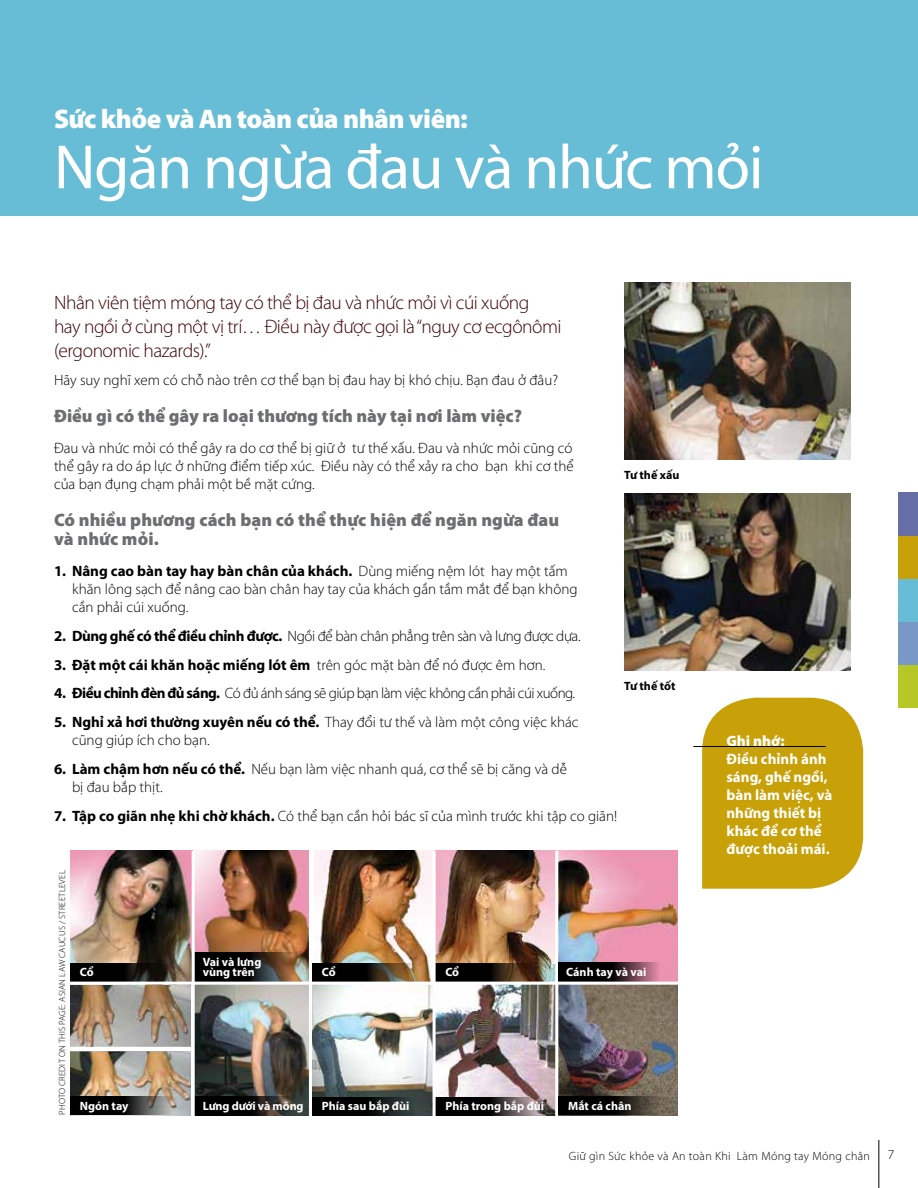
<style>
.page{position:relative;width:918px;height:1188px;background:#fff}
.page>*{position:absolute;margin:0;border:0;box-sizing:border-box;transform-origin:0 0}
.t1{font:63px "Myriad Pro";letter-spacing:-.02em;color:#fff}
.t2{font:900 27px "Myriad Pro";letter-spacing:-.02em;color:#fff}
.t3{font:300 19.5px/24px "Myriad Pro";letter-spacing:-.025em;color:#3e0000}
.t4{font:900 18px/19.5px "Myriad Pro";letter-spacing:.005em;color:#6d6e71}
.t5{font:300 15px/18px "Myriad Pro";color:#000}
.t6{font:700 15px/18px "Myriad Pro";color:#fff}
.t7{font:300 15px "Myriad Pro";letter-spacing:-.035em;color:#000}
.t8{font:300 15px "Myriad Pro";letter-spacing:-.025em;color:#000}
.t9{font:700 15px "Myriad Pro";color:#000}
.t10{font:900 15px "Myriad Pro";color:#fff}
.t11{font:300 13.5px "Myriad Pro";color:#000}
.t12{font:700 12px/10.5px "Myriad Pro";color:#fff}
.t13{font:300 12px "Myriad Pro";letter-spacing:.025em;color:#000}
.t14{font:700 12px "Myriad Pro";color:#000}
.t15{font:300 9px "Myriad Pro";letter-spacing:.02em;color:#000}
.s1{font-weight:700}
.s2{font-weight:300}
</style>
<div class="page">
<div style="left:898px;top:665px;width:20px;height:43px;background:#b7c726"></div>
<div style="left:898px;top:622px;width:20px;height:43px;background:#7997c7"></div>
<div style="left:898px;top:579px;width:20px;height:43px;background:#68bdd6"></div>
<div style="left:898px;top:536px;width:20px;height:43px;background:#c8a008"></div>
<div style="left:898px;top:492px;width:20px;height:44px;background:#666ea8"></div>
<hr style="left:879px;top:1140px;width:1px;height:48px;background:#000">
<div style="left:0;top:0;width:918px;height:216px;background:#68bdd6"></div>
<img style="left:624px;top:494px;width:226px;height:177px">
<img style="left:624px;top:282px;width:226px;height:178px">
<div style="left:702px;top:698px;width:161px;height:191px;background:#c8a008"></div>
<hr style="left:693px;top:746px;width:133px;height:1px;background:#000">
<img style="left:70px;top:985px;width:121px;height:130px">
<hr style="left:62px;top:1047px;width:135px;height:4px;background:#fff">
<img style="left:70px;top:851px;width:239px;height:131px">
<img style="left:314px;top:851px;width:364px;height:131px">
<img style="left:195px;top:985px;width:114px;height:111px">
<img style="left:312px;top:985px;width:243px;height:130px">
<img style="left:558px;top:985px;width:120px;height:111px">
<hr style="left:555px;top:851px;width:3px;height:265px;background:#fff">
<svg style="left:70px;top:963px;width:120px;height:19px;background:#24201b"></svg>
<img style="left:195px;top:952px;width:114px;height:30px">
<svg style="left:312px;top:963px;width:119px;height:19px;background:#423525"></svg>
<svg style="left:436px;top:963px;width:119px;height:19px;background:#322b22"></svg>
<svg style="left:558px;top:963px;width:118px;height:19px;background:#53353f"></svg>
<svg style="left:70px;top:1096px;width:120px;height:19px;background:#403f3e"></svg>
<svg style="left:195px;top:1096px;width:118px;height:19px;background:#1c1b18"></svg>
<svg style="left:312px;top:1097px;width:119px;height:18px;background:#131817"></svg>
<svg style="left:436px;top:1097px;width:119px;height:18px;background:#3a3334"></svg>
<svg style="left:558px;top:1096px;width:120px;height:19px;background:#27241e"></svg>
<hr style="left:192px;top:851px;width:3px;height:266px;background:#fff">
<hr style="left:309px;top:851px;width:3px;height:266px;background:#fff">
<hr style="left:433px;top:851px;width:3px;height:266px;background:#fff">
<h2 class="t2" style="left:54px;top:101px;width:415px">Sức khỏe và An toàn của nhân viên:</h2>
<h1 class="t1" style="left:54px;top:128px;width:711px">Ngăn ngừa đau và nhức mỏi</h1>
<h3 class="t3" style="left:54px;top:291px;width:509px">Nhân viên tiệm móng tay có thể bị đau và nhức mỏi vì cúi xuống<br>hay ngồi ở cùng một vị trí… Điều này được gọi là “nguy cơ ecgônômi (ergonomic hazards).”</h3>
<p class="t5" style="left:54px;top:371px;width:506px">Hãy suy nghĩ xem có chỗ nào trên cơ thể bạn bị đau hay bị khó chịu. Bạn đau ở đâu?</p>
<p class="t4" style="left:54px;top:405px;width:470px">Điều gì có thể gây ra loại thương tích này tại nơi làm việc?</p>
<p class="t5" style="left:54px;top:439px;width:521px;text-align:justify">Đau và nhức mỏi có thể gây ra do cơ thể bị giữ ở tư thế xấu. Đau và nhức mỏi cũng có thể gây ra do áp lực ở những điểm tiếp xúc. Điều này có thể xảy ra cho bạn khi cơ thể của bạn đụng chạm phải một bề mặt cứng.</p>
<p class="t4" style="left:54px;top:509px;width:507px">Có nhiều phương cách bạn có thể thực hiện để ngăn ngừa đau và nhức mỏi.</p>
<p class="t5" style="left:72px;top:562px;width:507px;text-indent:-18px"><span class="s1">1. Nâng cao bàn tay hay bàn chân của khách.</span> Dùng miếng nệm lót hay một tấm khăn lông sạch để nâng cao bàn chân hay tay của khách gần tầm mắt để bạn không cần phải cúi xuống.</p>
<p class="t8" style="left:54px;top:627px;width:528px"><span class="s1">2. Dùng ghế có thể điều chỉnh được.</span> Ngồi để bàn chân phẳng trên sàn và lưng được dựa.</p>
<p class="t9" style="left:54px;top:655px;width:493px">3. Đặt một cái khăn hoặc miếng lót êm <span class="s2">trên góc mặt bàn để nó được êm hơn.</span></p>
<p class="t7" style="left:54px;top:684px;width:523px"><span class="s1">4. Điều chỉnh đèn đủ sáng.</span> Có đủ ánh sáng sẽ giúp bạn làm việc không cần phải cúi xuống.</p>
<p class="t5" style="left:72px;top:713px;width:508px;text-indent:-18px"><span class="s1">5. Nghỉ xả hơi thường xuyên nếu có thể.</span> Thay đổi tư thế và làm một công việc khác cũng giúp ích cho bạn.</p>
<p class="t5" style="left:72px;top:760px;width:496px;text-indent:-18px"><span class="s1">6. Làm chậm hơn nếu có thể.</span> Nếu bạn làm việc nhanh quá, cơ thể sẽ bị căng và dễ bị đau bắp thịt.</p>
<p class="t5" style="left:54px;top:807px;width:565px"><span class="s1">7. Tập co giãn nhẹ khi chờ khách.</span> Có thể bạn cần hỏi bác sĩ của mình trước khi tập co giãn!</p>
<p class="t14" style="left:624px;top:467px;width:57px">Tư thế xấu</p>
<p class="t14" style="left:624px;top:678px;width:53px">Tư thế tốt</p>
<p class="t15" style="left:57px;top:1115px;width:246px;rotate:-90deg">PHOTO CREDIT ON THIS PAGE: ASIAN LAW CAUCUS / STREETLEVEL</p>
<p class="t12" style="left:80px;top:966px;width:15px">Cổ</p>
<p class="t12" style="left:203px;top:956px;width:60px">Vai và lưng vùng trên</p>
<p class="t12" style="left:322px;top:966px;width:15px">Cổ</p>
<p class="t12" style="left:445px;top:966px;width:15px">Cổ</p>
<p class="t12" style="left:566px;top:966px;width:82px">Cánh tay và vai</p>
<p class="t12" style="left:80px;top:1100px;width:50px">Ngón tay</p>
<p class="t12" style="left:203px;top:1100px;width:102px">Lưng dưới và mông</p>
<p class="t12" style="left:322px;top:1100px;width:89px">Phía sau bắp đùi</p>
<p class="t12" style="left:445px;top:1100px;width:100px">Phía trong bắp đùi</p>
<p class="t12" style="left:568px;top:1100px;width:65px">Mắt cá chân</p>
<p class="t10" style="left:726px;top:731px;width:60px">Ghi nhớ:</p>
<p class="t6" style="left:726px;top:750px;width:108px">Điều chỉnh ánh sáng, ghế ngồi, bàn làm việc, và những thiết bị khác để cơ thể được thoải mái.</p>
<p class="t13" style="left:569px;top:1149px;width:302px">Giữ gìn Sức khỏe và An toàn Khi Làm Móng tay Móng chân</p>
<p class="t11" style="left:888px;top:1147px;width:8px">7</p>
</div>
